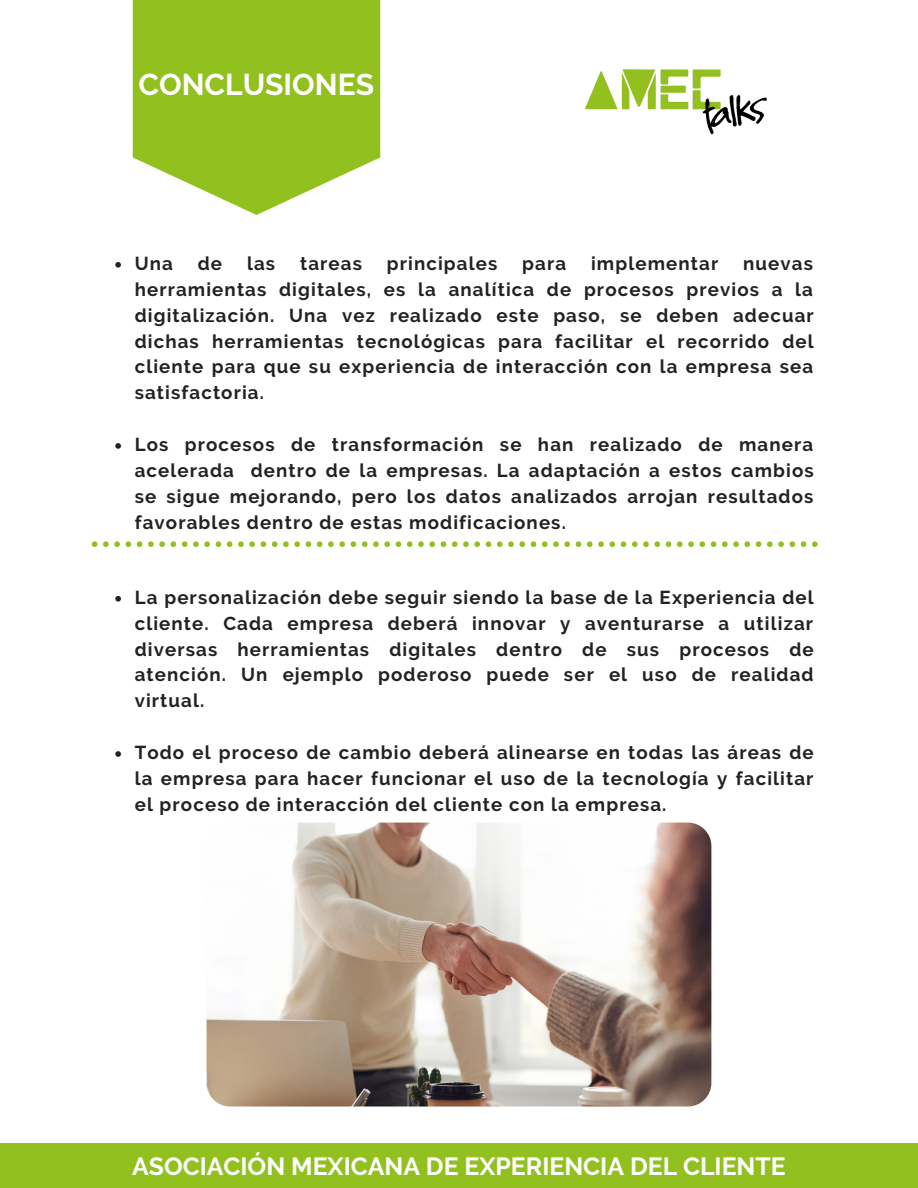
<style>
.page{position:relative;width:918px;height:1188px;background:#fff}
.page>*{position:absolute;margin:0;border:0;box-sizing:border-box;transform-origin:0 0}
.t1{font:700 30px "Raleway";color:#fff}
.t2{font:700 24.75px "Raleway";color:#fff}
.t3{font:700 18.75px/25.8px "Raleway";letter-spacing:.06em;color:#222;text-align:justify}
</style>
<div class="page">
<div style="left:0;top:1143px;width:918px;height:45px;background:#92c01f"></div>
<img style="left:585px;top:69px;width:182px;height:66px">
<svg style="left:133px;top:0;width:247px;height:215px;background:#a0c83d"></svg>
<svg style="left:92px;top:541px;width:726px;height:6px"></svg>
<img style="left:207px;top:823px;width:504px;height:284px;border-radius:24px">
<svg style="left:115px;top:262px;width:6px;height:6px"></svg>
<svg style="left:115px;top:443px;width:6px;height:6px"></svg>
<svg style="left:115px;top:596px;width:6px;height:6px"></svg>
<svg style="left:115px;top:751px;width:6px;height:6px"></svg>
<p class="t1" style="left:139px;top:66px;width:237px">CONCLUSIONES</p>
<p class="t3" style="left:135px;top:250px;width:40px">Una</p>
<p class="t3" style="left:198px;top:250px;width:26px">de</p>
<p class="t3" style="left:247px;top:250px;width:30px">las</p>
<p class="t3" style="left:300px;top:250px;width:63px">tareas</p>
<p class="t3" style="left:387px;top:250px;width:112px">principales</p>
<p class="t3" style="left:522px;top:250px;width:45px">para</p>
<p class="t3" style="left:591px;top:250px;width:129px">implementar</p>
<p class="t3" style="left:135px;top:250px;width:681px;text-indent:608px">nuevas herramientas digitales, es la analítica de procesos previos a la digitalización. Una vez realizado este paso, se deben adecuar dichas herramientas tecnológicas para facilitar el recorrido del cliente para que su experiencia de interacción con la empresa sea satisfactoria.</p>
<p class="t3" style="left:135px;top:431px;width:681px">Los procesos de transformación se han realizado de manera acelerada dentro de la empresas. La adaptación a estos cambios se sigue mejorando, pero los datos analizados arrojan resultados favorables dentro de estas modificaciones.</p>
<p class="t3" style="left:135px;top:584px;width:681px">La personalización debe seguir siendo la base de la Experiencia del cliente. Cada empresa deberá innovar y aventurarse a utilizar diversas herramientas digitales dentro de sus procesos de atención. Un ejemplo poderoso puede ser el uso de realidad virtual.</p>
<p class="t3" style="left:135px;top:740px;width:681px">Todo el proceso de cambio deberá alinearse en todas las áreas de la empresa para hacer funcionar el uso de la tecnología y facilitar el proceso de interacción del cliente con la empresa.</p>
<p class="t2" style="left:132px;top:1151px;width:655px">ASOCIACIÓN MEXICANA DE EXPERIENCIA DEL CLIENTE</p>
</div>
